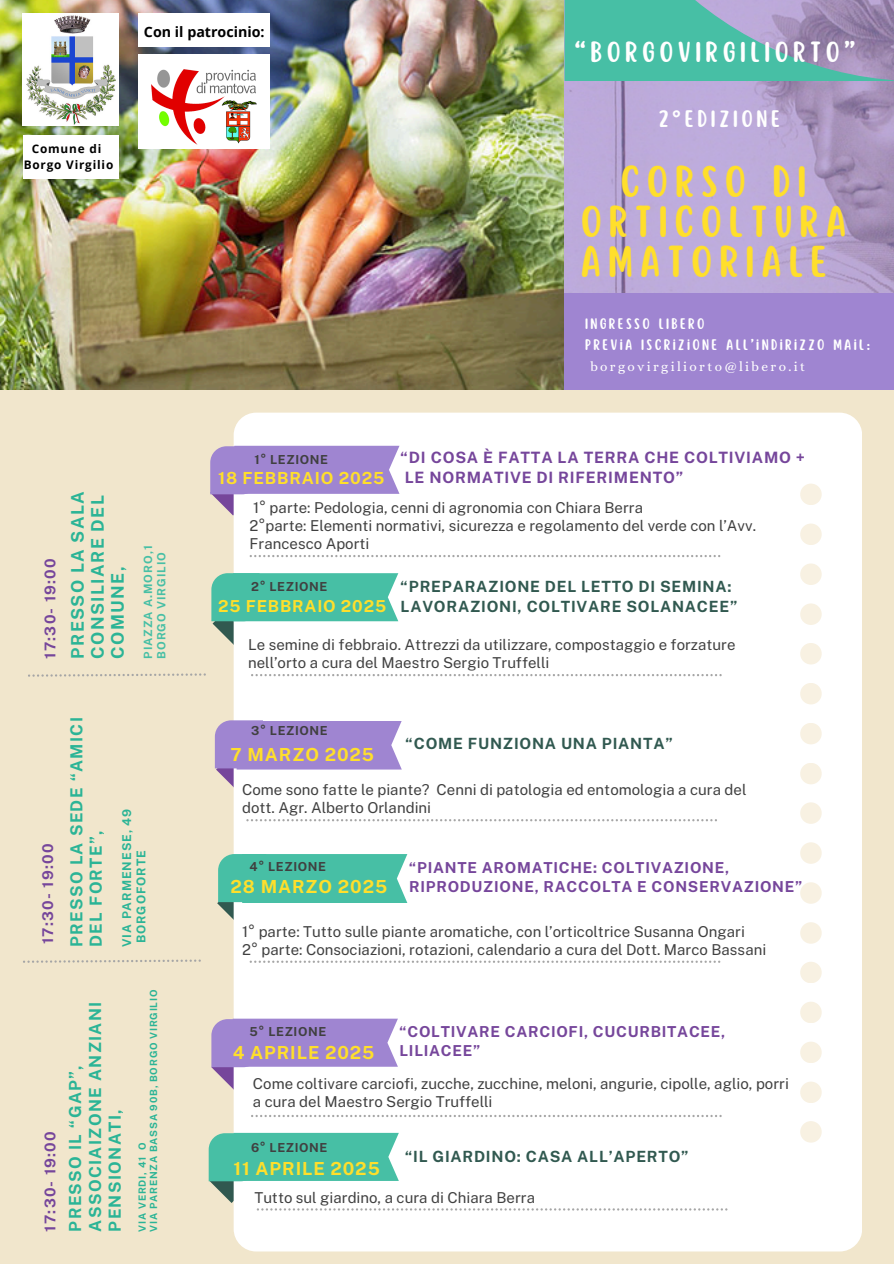
<style>
.page{position:relative;width:894px;height:1264px;background:#fff}
.page>*{position:absolute;margin:0;border:0;box-sizing:border-box;transform-origin:0 0}
.t1{font:39px/39.9px "Scripter";letter-spacing:.175em;color:#ffdf2b;text-align:center}
.t2{font:25.5px "Scripter";letter-spacing:.175em;color:#fff}
.t3{font:21px "Scripter";letter-spacing:.175em;color:#fff}
.t4{font:700 18px "Public Sans";letter-spacing:.05em;color:#ffdf2b}
.t5{font:700 17.4px/20px "Public Sans";letter-spacing:.08em;color:#2bb496}
.t6{font:700 16.65px/19.8px "Public Sans";letter-spacing:.08em;color:#2bb496}
.t7{font:700 16.65px "Public Sans";letter-spacing:.05em;color:#ffdf2b}
.t8{font:700 16.5px "Public Sans";letter-spacing:.05em;color:#ffdf2b}
.t9{font:700 15.6px/20.2px "Public Sans";letter-spacing:.05em;color:#76469b}
.t10{font:700 15.45px/19.8px "Public Sans";letter-spacing:.05em;color:#315950}
.t11{font:700 15.15px/19.5px "Public Sans";letter-spacing:.05em;color:#76469b}
.t12{font:15px/18px "Public Sans";color:#404040}
.t13{font:700 14.85px "Public Sans";letter-spacing:.08em;color:#76469b}
.t14{font:700 14.25px "Open Sans";color:#000}
.t15{font:13.5px "Scripter";letter-spacing:.175em;color:#fff}
.t16{font:13.5px "Alice";letter-spacing:.175em;color:#fff}
.t17{font:700 12.45px "Public Sans";letter-spacing:.05em;color:#404040}
.t18{font:700 12.15px "Public Sans";letter-spacing:.08em;color:#2bb496}
.t19{font:700 11.85px "Open Sans";letter-spacing:.07em;color:#000}
.t20{font:700 11.4px "Public Sans";letter-spacing:.08em;color:#47bfa5}
.t21{font:700 9.9px "Public Sans";letter-spacing:.08em;color:#2bb496}
</style>
<div class="page">
<div style="left:0;top:0;width:893px;height:1263px;background:#f1e6cc"></div>
<div style="left:233px;top:412px;width:629px;height:839px;background:#fff;border-radius:22px"></div>
<svg style="left:249px;top:555px;width:471px;height:2px"></svg>
<svg style="left:251px;top:674px;width:470px;height:2px"></svg>
<svg style="left:210px;top:446px;width:189px;height:69px"></svg>
<svg style="left:211px;top:573px;width:187px;height:73px"></svg>
<svg style="left:246px;top:819px;width:470px;height:2px"></svg>
<svg style="left:249px;top:960px;width:471px;height:2px"></svg>
<svg style="left:215px;top:720px;width:186px;height:72px"></svg>
<svg style="left:217px;top:854px;width:190px;height:72px"></svg>
<svg style="left:211px;top:1018px;width:187px;height:72px"></svg>
<div style="left:800px;top:483px;width:21px;height:22px;background:#f8f1e2;border-radius:50%"></div>
<div style="left:800px;top:523px;width:21px;height:22px;background:#f8f1e2;border-radius:50%"></div>
<div style="left:800px;top:563px;width:21px;height:22px;background:#f8f1e2;border-radius:50%"></div>
<div style="left:800px;top:603px;width:21px;height:22px;background:#f8f1e2;border-radius:50%"></div>
<div style="left:800px;top:643px;width:21px;height:21px;background:#f8f1e2;border-radius:50%"></div>
<div style="left:800px;top:683px;width:21px;height:21px;background:#f8f1e2;border-radius:50%"></div>
<div style="left:800px;top:723px;width:21px;height:21px;background:#f8f1e2;border-radius:50%"></div>
<div style="left:800px;top:762px;width:21px;height:22px;background:#f8f1e2;border-radius:50%"></div>
<div style="left:800px;top:802px;width:21px;height:21px;background:#f8f1e2;border-radius:50%"></div>
<div style="left:800px;top:842px;width:21px;height:21px;background:#f8f1e2;border-radius:50%"></div>
<div style="left:800px;top:882px;width:21px;height:21px;background:#f8f1e2;border-radius:50%"></div>
<div style="left:800px;top:922px;width:21px;height:21px;background:#f8f1e2;border-radius:50%"></div>
<div style="left:800px;top:961px;width:21px;height:22px;background:#f8f1e2;border-radius:50%"></div>
<div style="left:800px;top:1001px;width:21px;height:22px;background:#f8f1e2;border-radius:50%"></div>
<div style="left:800px;top:1041px;width:21px;height:22px;background:#f8f1e2;border-radius:50%"></div>
<div style="left:800px;top:1081px;width:21px;height:22px;background:#f8f1e2;border-radius:50%"></div>
<div style="left:800px;top:1121px;width:21px;height:21px;background:#f8f1e2;border-radius:50%"></div>
<img style="left:0;top:0;width:564px;height:389px">
<div style="left:564px;top:0;width:329px;height:389px;background:#9f85d1"></div>
<img style="left:564px;top:81px;width:329px;height:211px">
<svg style="left:564px;top:0;width:329px;height:81px;background:#6aacac"></svg>
<svg style="left:209px;top:1132px;width:189px;height:70px"></svg>
<svg style="left:28px;top:673px;width:178px;height:3px"></svg>
<svg style="left:23px;top:959px;width:178px;height:3px"></svg>
<svg style="left:251px;top:1115px;width:470px;height:2px"></svg>
<svg style="left:257px;top:1208px;width:470px;height:2px"></svg>
<img style="left:23px;top:13px;width:96px;height:113px">
<div style="left:23px;top:135px;width:95px;height:43px;background:#fff"></div>
<div style="left:138px;top:13px;width:131px;height:34px;background:#fff"></div>
<div style="left:138px;top:54px;width:131px;height:95px;background:#fff"></div>
<img style="left:151px;top:69px;width:105px;height:76px">
<h6 class="t14" style="left:144px;top:22px;width:122px">Con il patrocinio:</h6>
<h5 class="t19" style="left:32px;top:140px;width:71px">Comune di</h5>
<p class="t19" style="left:24px;top:156px;width:91px">Borgo Virgilio</p>
<p class="t2" style="left:574px;top:39px;width:283px">“BORGOVIRGILIORTO”</p>
<p class="t3" style="left:658px;top:108px;width:123px">2°EDIZIONE</p>
<p class="t1" style="left:580px;top:163px;width:267px">CORSO DI<br>ORTICOLTURA<br>AMATORIALE</p>
<p class="t15" style="left:585px;top:317px;width:121px">INGRESSO LIBERO</p>
<p class="t15" style="left:585px;top:337px;width:286px">PREVIA ISCRIZIONE ALL’INDIRIZZO MAIL:</p>
<p class="t16" style="left:590px;top:358px;width:216px">borgovirgiliorto@libero.it</p>
<h5 class="t13" style="left:41px;top:658px;width:102px;rotate:-90deg">17:30- 19:00</h5>
<p class="t5" style="left:67px;top:658px;width:169px;rotate:-90deg">PRESSO LA SALA<br>CONSILIARE DEL<br>COMUNE,</p>
<p class="t20" style="left:141px;top:658px;width:115px;rotate:-90deg">PIAZZA A.MORO,1</p>
<h1 class="t20" style="left:155px;top:658px;width:108px;rotate:-90deg">BORGO VIRGILIO</h1>
<p class="t17" style="left:254px;top:452px;width:75px">1° LEZIONE</p>
<h3 class="t7" style="left:218px;top:468px;width:168px">18 FEBBRAIO 2025</h3>
<p class="t9" style="left:400px;top:447px;width:406px">“DI COSA È FATTA LA TERRA CHE COLTIVIAMO +<br>LE NORMATIVE DI RIFERIMENTO”</p>
<p class="t12" style="left:253px;top:499px;width:391px">1° parte: Pedologia, cenni di agronomia con Chiara Berra</p>
<p class="t12" style="left:249px;top:517px;width:508px">2°parte: Elementi normativi, sicurezza e regolamento del verde con l’Avv.<br>Francesco Aporti</p>
<p class="t17" style="left:251px;top:579px;width:78px">2° LEZIONE</p>
<h4 class="t8" style="left:218px;top:596px;width:169px">25 FEBBRAIO 2025</h4>
<p class="t10" style="left:400px;top:576px;width:338px">“PREPARAZIONE DEL LETTO DI SEMINA:<br>LAVORAZIONI, COLTIVARE SOLANACEE”</p>
<p class="t12" style="left:248px;top:636px;width:488px">Le semine di febbraio. Attrezzi da utilizzare, compostaggio e forzature nell’orto a cura del Maestro Sergio Truffelli</p>
<p class="t13" style="left:39px;top:944px;width:102px;rotate:-90deg">17:30- 19:00</p>
<p class="t13" style="left:41px;top:1231px;width:102px;rotate:-90deg">17:30- 19:00</p>
<h6 class="t6" style="left:67px;top:947px;width:231px;line-height:19.2px;rotate:-90deg">PRESSO LA SEDE “AMICI<br>DEL FORTE”,</h6>
<p class="t17" style="left:251px;top:723px;width:78px">3° LEZIONE</p>
<p class="t4" style="left:230px;top:744px;width:145px">7 MARZO 2025</p>
<p class="t10" style="left:405px;top:733px;width:268px">“COME FUNZIONA UNA PIANTA”</p>
<p class="t12" style="left:242px;top:781px;width:505px">Come sono fatte le piante? Cenni di patologia ed entomologia a cura del dott. Agr. Alberto Orlandini</p>
<p class="t18" style="left:120px;top:947px;width:140px;rotate:-90deg">VIA PARMENESE, 49</p>
<p class="t18" style="left:134px;top:943px;width:95px;rotate:-90deg">BORGOFORTE</p>
<p class="t11" style="left:409px;top:857px;width:394px">“PIANTE AROMATICHE: COLTIVAZIONE,<br>RIPRODUZIONE, RACCOLTA E CONSERVAZIONE”</p>
<h6 class="t17" style="left:249px;top:858px;width:78px">4° LEZIONE</h6>
<p class="t4" style="left:230px;top:876px;width:158px">28 MARZO 2025</p>
<p class="t12" style="left:242px;top:922px;width:504px">1° parte: Tutto sulle piante aromatiche, con l’orticoltrice Susanna Ongari</p>
<h2 class="t12" style="left:242px;top:940px;width:525px">2° parte: Consociazioni, rotazioni, calendario a cura del Dott. Marco Bassani</h2>
<p class="t6" style="left:65px;top:1231px;width:231px;rotate:-90deg">PRESSO IL “GAP”,<br>ASSOCIAIZONE ANZIANI<br>PENSIONATI,</p>
<p class="t21" style="left:148px;top:1231px;width:243px;rotate:-90deg">VIA PARENZA BASSA 90B, BORGO VIRGILIO</p>
<p class="t21" style="left:136px;top:1231px;width:90px;rotate:-90deg">VIA VERDI, 41 O</p>
<p class="t17" style="left:249px;top:1023px;width:78px">5° LEZIONE</p>
<p class="t11" style="left:399px;top:1021px;width:327px">“COLTIVARE CARCIOFI, CUCURBITACEE,<br>LILIACEE”</p>
<h6 class="t4" style="left:233px;top:1042px;width:143px">4 APRILE 2025</h6>
<p class="t12" style="left:253px;top:1074px;width:537px">Come coltivare carciofi, zucche, zucchine, meloni, angurie, cipolle, aglio, porri a cura del Maestro Sergio Truffelli</p>
<p class="t17" style="left:251px;top:1140px;width:78px">6° LEZIONE</p>
<p class="t12" style="left:254px;top:1188px;width:282px">Tutto sul giardino, a cura di Chiara Berra</p>
<h6 class="t10" style="left:405px;top:1146px;width:285px">“IL GIARDINO: CASA ALL’APERTO”</h6>
<p class="t4" style="left:233px;top:1157px;width:148px">11 APRILE 2025</p>
</div>
